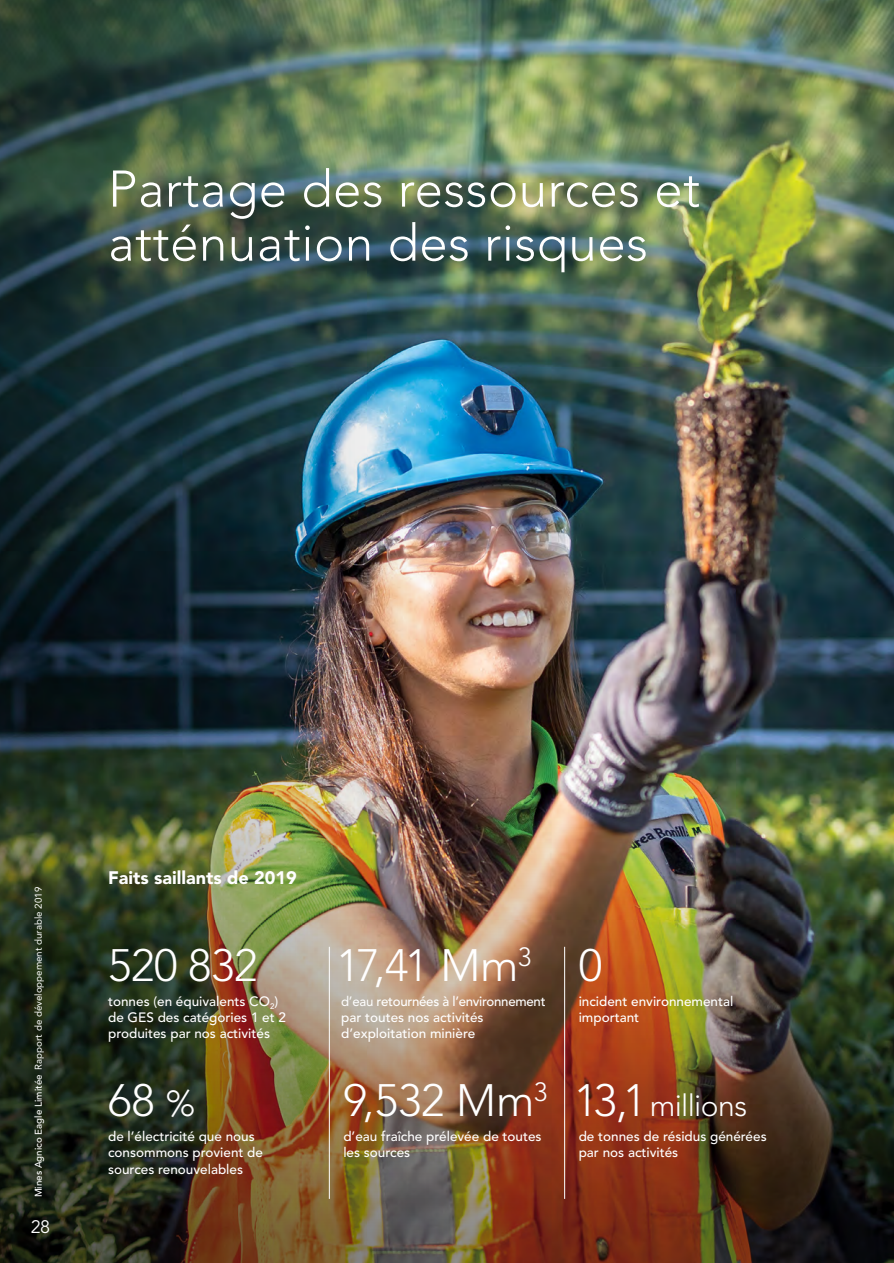
<style>
.page{position:relative;width:894px;height:1263px;background:#fff}
.page>*{position:absolute;margin:0;border:0;box-sizing:border-box;transform-origin:0 0}
.t1{font:300 51px/54px "Avenir LT Std";letter-spacing:.01em;color:#fff}
.t2{font:300 45px "Avenir LT Std";letter-spacing:-.01em;color:#fff}
.t3{font:300 30px "Avenir LT Std";letter-spacing:-.02em;color:#fff}
.t4{font:900 18px "Avenir LT Std";color:#fff}
.t5{font:18px "Avenir LT Std";color:#fff}
.t6{font:500 13.5px/16.2px "Avenir LT Std";color:#fff}
.t7{font:9.75px "Avenir LT Std";color:#fff}
.s1{font-weight:500}
.s2{font-size:36px}
.s3{font-weight:400}
.s4{font-size:45px}
</style>
<div class="page">
<img style="left:552px;top:0;width:341px;height:682px">
<img style="left:0;top:0;width:552px;height:682px">
<img style="left:0;top:682px;width:893px;height:581px">
<hr style="left:329px;top:946px;width:1px;height:252px;background:#fff">
<hr style="left:564px;top:946px;width:1px;height:252px;background:#fff">
<p class="t1" style="left:108px;top:162px;width:593px">Partage des ressources et atténuation des risques</p>
<p class="t7" style="left:33px;top:1197px;width:312px;rotate:-90deg"><span class="s1">Mines Agnico Eagle Limitée</span> Rapport de développement durable 2019</p>
<p class="t5" style="left:31px;top:1216px;width:21px">28</p>
<p class="t4" style="left:108px;top:866px;width:190px">Faits saillants de 2019</p>
<p class="t2" style="left:108px;top:939px;width:151px">520 832</p>
<p class="t6" style="left:108px;top:993px;width:179px">tonnes (en équivalents CO<sub>2</sub>) de GES des catégories 1 et 2 produites par nos activités</p>
<p class="t2" style="left:108px;top:1074px;width:88px">68 <span class="s2">%</span></p>
<p class="t6" style="left:108px;top:1128px;width:156px">de l’électricité que nous consommons provient de sources renouvelables</p>
<p class="t2" style="left:336px;top:939px;width:196px">17,41 Mm<sup>3</sup></p>
<p class="t6" style="left:341px;top:993px;width:206px"><span class="s3">d’eau</span> retournées à l’environnement par toutes nos activités d’exploitation minière</p>
<p class="t2" style="left:343px;top:1074px;width:205px">9,532 Mm<sup>3</sup></p>
<p class="t6" style="left:343px;top:1128px;width:200px">d’eau fraîche prélevée de toutes les sources</p>
<p class="t2" style="left:578px;top:939px;width:25px">0</p>
<p class="t6" style="left:578px;top:993px;width:156px">incident environnemental important</p>
<p class="t3" style="left:574px;top:1087px;width:174px"><span class="s4">13,1</span>millions</p>
<p class="t6" style="left:578px;top:1128px;width:189px">de tonnes de résidus générées par nos activités</p>
</div>
